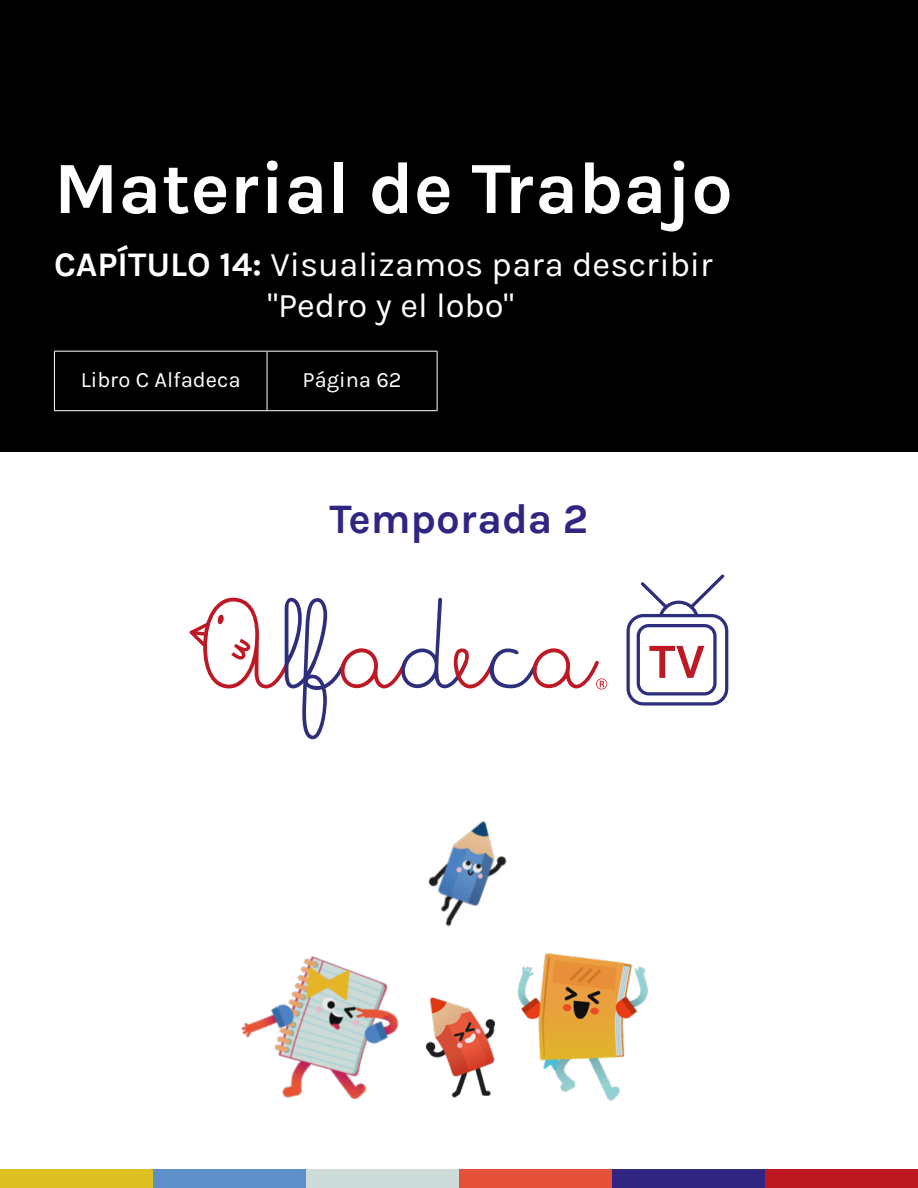
<style>
.page{position:relative;width:918px;height:1188px;background:#fff}
.page>*{position:absolute;margin:0;border:0;box-sizing:border-box;transform-origin:0 0}
.t1{font:700 73.65px "Karla";color:#fff}
.t2{font:700 42px "Karla";color:#302682}
.t3{font:34.5px/41.4px "Karla";color:#fff;text-align:center}
.t4{font:21.9px "Karla";color:#fff}
.s1{font-weight:700}
</style>
<div class="page">
<div style="left:0;top:0;width:918px;height:452px;background:#000"></div>
<svg style="left:190px;top:597px;width:417px;height:142px"></svg>
<svg style="left:627px;top:575px;width:101px;height:131px"></svg>
<div style="left:0;top:1170px;width:153px;height:18px;background:#dcbf20"></div>
<div style="left:153px;top:1170px;width:153px;height:18px;background:#5e8fc8"></div>
<div style="left:306px;top:1170px;width:153px;height:18px;background:#cddcd8"></div>
<div style="left:459px;top:1170px;width:153px;height:18px;background:#e35238"></div>
<div style="left:612px;top:1170px;width:153px;height:18px;background:#302682"></div>
<div style="left:765px;top:1170px;width:153px;height:18px;background:#bd1721"></div>
<img style="left:445px;top:821px;width:62px;height:88px">
<img style="left:459px;top:1005px;width:36px;height:91px">
<img style="left:518px;top:953px;width:130px;height:148px">
<img style="left:241px;top:865px;width:218px;height:235px">
<hr style="left:54px;top:351px;width:213px;height:1px;background:#fff">
<hr style="left:54px;top:352px;width:1px;height:58px;background:#fff">
<hr style="left:267px;top:351px;width:171px;height:1px;background:#fff">
<hr style="left:267px;top:352px;width:1px;height:58px;background:#fff">
<hr style="left:437px;top:352px;width:1px;height:58px;background:#fff">
<hr style="left:54px;top:410px;width:213px;height:1px;background:#fff">
<hr style="left:267px;top:410px;width:171px;height:1px;background:#fff">
<h1 class="t1" style="left:54px;top:146px;width:680px">Material de Trabajo</h1>
<p class="t3" style="left:54px;top:244px;width:661px"><span class="s1">CAPÍTULO 14:</span> Visualizamos para describir "Pedro y el lobo"</p>
<p class="t4" style="left:81px;top:368px;width:162px">Libro C Alfadeca</p>
<p class="t4" style="left:303px;top:368px;width:101px">Página 62</p>
<p class="t2" style="left:330px;top:494px;width:260px">Temporada 2</p>
</div>
